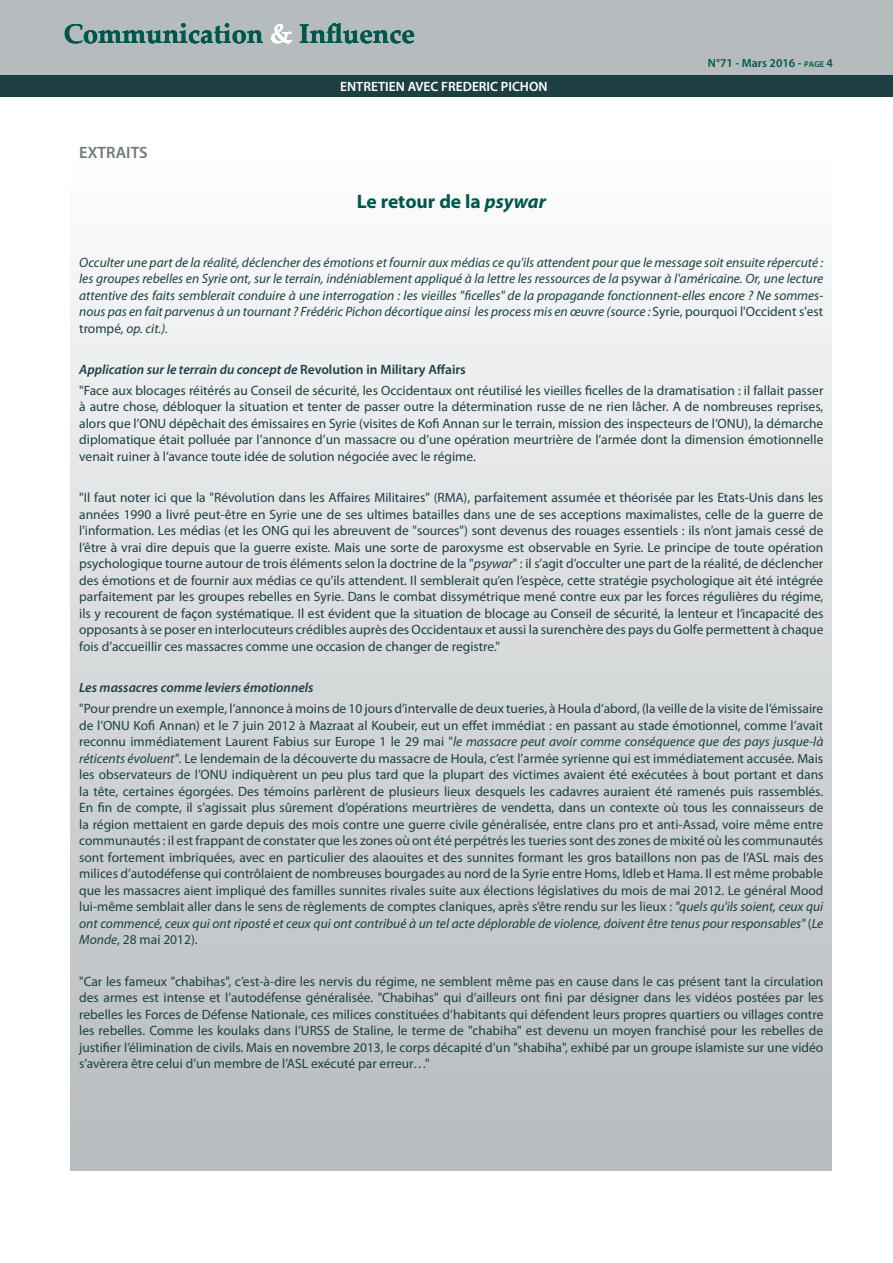
<style>
.page{position:relative;width:893px;height:1263px;background:#fff}
.page>*{position:absolute;margin:0;border:0;box-sizing:border-box;transform-origin:0 0}
.t1{font:700 27px "Palatino Linotype";color:#00584c}
.Titre_article_P1-4{font:700 19.5px "Myriad Pro";color:#00584c}
.Titre_colonnes{font:600 16.5px "Myriad Pro";color:#727b7c}
.Style_de_paragraphe{font:13.5px/16.5px "Myriad Pro";color:#1d3f44;text-align:justify}
.Style_de_paragraphe-2{font:italic 13.5px/16.5px "Myriad Pro";color:#1d3f44;text-align:justify}
.Style_de_paragraphe-3{font:italic 600 13.5px "Myriad Pro";color:#1d3f44}
.t2{font:600 13.5px "Myriad Pro";color:#fff}
.t3{font:600 12px "Myriad Pro";color:#00584c}
.s1{color:#fff}
.s2{font-style:italic}
.s3{font-size:8.4px}
.s4{font-style:normal}
</style>
<div class="page">
<div style="left:0;top:0;width:893px;height:74px;background:#b6bcbe"></div>
<div style="left:0;top:76px;width:893px;height:21px;background:#1d3f44"></div>
<div style="left:71px;top:123px;width:761px;height:1047px;background:linear-gradient(to bottom,#fff,#b4b9bc)"></div>
<p class="t1" style="left:64px;top:14px;width:353px">Communication <span class="s1">&amp;</span> Influence</p>
<p class="Titre_colonnes" style="left:79px;top:141px;width:70px">EXTRAITS</p>
<p class="t2" style="left:340px;top:78px;width:209px">ENTRETIEN AVEC FREDERIC PICHON</p>
<p class="Titre_article_P1-4" style="left:357px;top:189px;width:191px">Le retour de la <span class="s2">psywar</span></p>
<p class="t3" style="left:708px;top:55px;width:126px">N°71 - Mars 2016 - <span class="s3">page</span> 4</p>
<p class="Style_de_paragraphe-2" style="left:79px;top:254px;width:746px">Occulter une part de la réalité, déclencher des émotions et fournir aux médias ce qu'ils attendent pour que le message soit ensuite répercuté : les groupes rebelles en Syrie ont, sur le terrain, indéniablement appliqué à la lettre les ressources de la <span class="s4">psywar</span> à l'américaine. Or, une lecture attentive des faits semblerait conduire à une interrogation : les vieilles "ficelles" de la propagande fonctionnent-elles encore ? Ne sommes&shy;nous pas en fait parvenus à un tournant ? Frédéric Pichon décortique ainsi les process mis en œuvre (source : <span class="s4">Syrie, pourquoi l'Occident s'est trompé</span>, op. cit.).</p>
<p class="Style_de_paragraphe-3" style="left:79px;top:361px;width:388px">Application sur le terrain du concept de <span class="s4">Revolution in Military Affairs</span></p>
<p class="Style_de_paragraphe" style="left:79px;top:382px;width:746px">"Face aux blocages réitérés au Conseil de sécurité, les Occidentaux ont réutilisé les vieilles ficelles de la dramatisation : il fallait passer à autre chose, débloquer la situation et tenter de passer outre la détermination russe de ne rien lâcher. A de nombreuses reprises, alors que l’ONU dépêchait des émissaires en Syrie (visites de Kofi Annan sur le terrain, mission des inspecteurs de l’ONU), la démarche diplomatique était polluée par l’annonce d’un massacre ou d’une opération meurtrière de l’armée dont la dimension émotionnelle venait ruiner à l’avance toute idée de solution négociée avec le régime.</p>
<p class="Style_de_paragraphe" style="left:79px;top:489px;width:746px">"Il faut noter ici que la "Révolution dans les Affaires Militaires" (RMA), parfaitement assumée et théorisée par les Etats-Unis dans les années 1990 a livré peut-être en Syrie une de ses ultimes batailles dans une de ses acceptions maximalistes, celle de la guerre de l'information. Les médias (et les ONG qui les abreuvent de "sources") sont devenus des rouages essentiels : ils n’ont jamais cessé de l’être à vrai dire depuis que la guerre existe. Mais une sorte de paroxysme est observable en Syrie. Le principe de toute opération psychologique tourne autour de trois éléments selon la doctrine de la "<span class="s2">psywar</span>" : il s’agit d’occulter une part de la réalité, de déclencher des émotions et de fournir aux médias ce qu'ils attendent. Il semblerait qu’en l’espèce, cette stratégie psychologique ait été intégrée parfaitement par les groupes rebelles en Syrie. Dans le combat dissymétrique mené contre eux par les forces régulières du régime, ils y recourent de façon systématique. Il est évident que la situation de blocage au Conseil de sécurité, la lenteur et l’incapacité des opposants à se poser en interlocuteurs crédibles auprès des Occidentaux et aussi la surenchère des pays du Golfe permettent à chaque fois d’accueillir ces massacres comme une occasion de changer de registre."</p>
<p class="Style_de_paragraphe-3" style="left:79px;top:679px;width:236px">Les massacres comme leviers émotionnels</p>
<p class="Style_de_paragraphe" style="left:79px;top:700px;width:746px">"Pour prendre un exemple, l’annonce à moins de 10 jours d’intervalle de deux tueries, à Houla d’abord, (la veille de la visite de l’émissaire de l’ONU Kofi Annan) et le 7 juin 2012 à Mazraat al Koubeir, eut un effet immédiat : en passant au stade émotionnel, comme l’avait reconnu immédiatement Laurent Fabius sur Europe 1 le 29 mai "<span class="s2">le massacre peut avoir comme conséquence que des pays jusque-là réticents évoluent"</span>. Le lendemain de la découverte du massacre de Houla, c’est l’armée syrienne qui est immédiatement accusée. Mais les observateurs de l’ONU indiquèrent un peu plus tard que la plupart des victimes avaient été exécutées à bout portant et dans la tête, certaines égorgées. Des témoins parlèrent de plusieurs lieux desquels les cadavres auraient été ramenés puis rassemblés.<br>En fin de compte, il s’agissait plus sûrement d’opérations meurtrières de vendetta, dans un contexte où tous les connaisseurs de la région mettaient en garde depuis des mois contre une guerre civile généralisée, entre clans pro et anti-Assad, voire même entre communautés : il est frappant de constater que les zones où ont été perpétrés les tueries sont des zones de mixité où les communautés sont fortement imbriquées, avec en particulier des alaouites et des sunnites formant les gros bataillons non pas de l’ASL mais des milices d’autodéfense qui contrôlaient de nombreuses bourgades au nord de la Syrie entre Homs, Idleb et Hama. Il est même probable que les massacres aient impliqué des familles sunnites rivales suite aux élections législatives du mois de mai 2012. Le général Mood lui-même semblait aller dans le sens de règlements de comptes claniques, après s’être rendu sur les lieux : <span class="s2">"quels qu'ils soient, ceux qui ont commencé, ceux qui ont riposté et ceux qui ont contribué à un tel acte déplorable de violence, doivent être tenus pour responsables"</span> (<span class="s2">Le Monde</span>, 28 mai 2012).</p>
<p class="Style_de_paragraphe" style="left:79px;top:973px;width:746px">"Car les fameux "chabihas", c’est-à-dire les nervis du régime, ne semblent même pas en cause dans le cas présent tant la circulation des armes est intense et l’autodéfense généralisée. "Chabihas" qui d’ailleurs ont fini par désigner dans les vidéos postées par les rebelles les Forces de Défense Nationale, ces milices constituées d’habitants qui défendent leurs propres quartiers ou villages contre les rebelles. Comme les koulaks dans l’URSS de Staline, le terme de "chabiha" est devenu un moyen franchisé pour les rebelles de justifier l’élimination de civils. Mais en novembre 2013, le corps décapité d’un "shabiha", exhibé par un groupe islamiste sur une vidéo s’avèrera être celui d’un membre de l’ASL exécuté par erreur…"</p>
</div>
